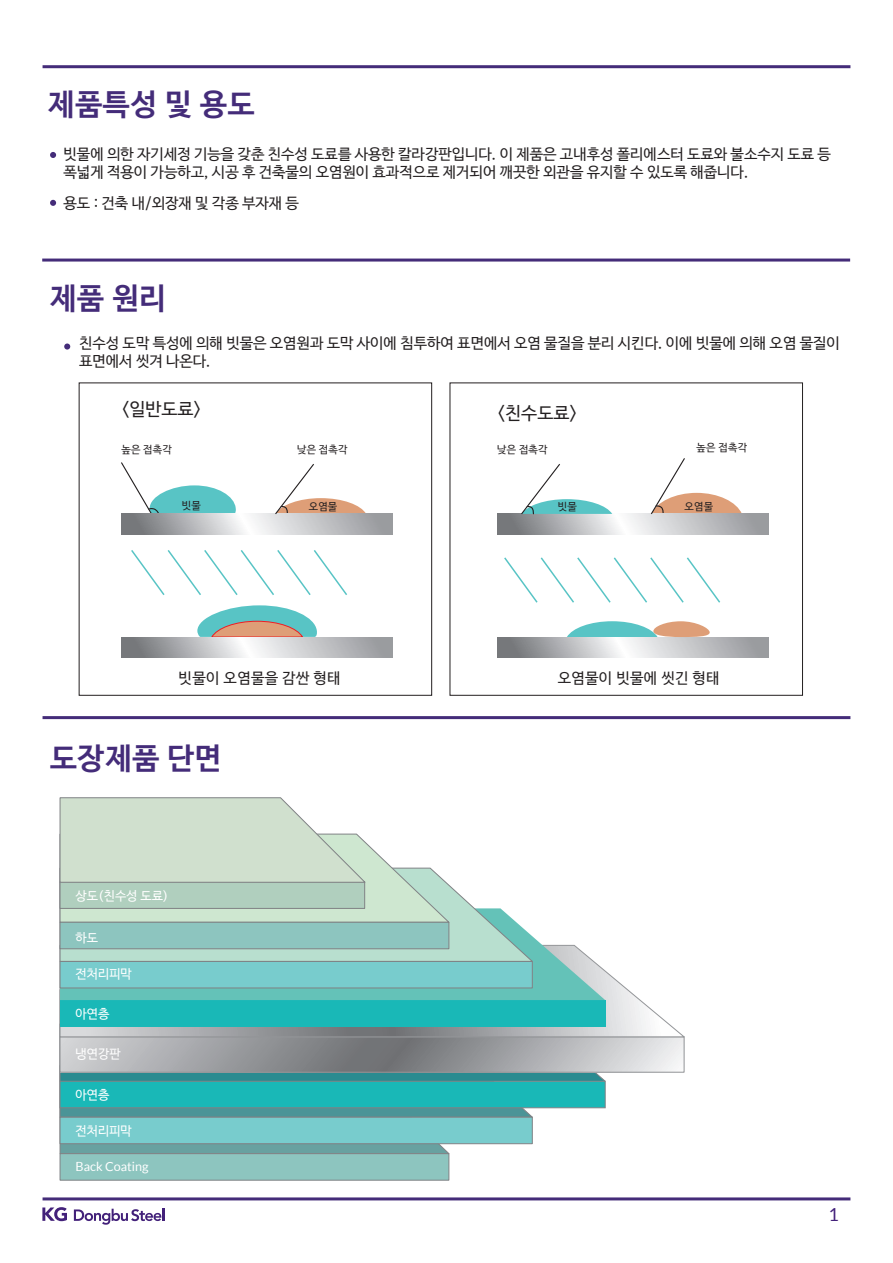
<style>
.page{position:relative;width:893px;height:1263px;background:#fff}
.page>*{position:absolute;margin:0;border:0;box-sizing:border-box;transform-origin:0 0}
.t1{font:30px "Nanum Barun Gothic OTF Bold";letter-spacing:.025em;color:#442c79}
.t2{font:18px "Nanum Barun Gothic OTF";color:#231f20}
.t3{font:18px "Lato";color:#43217a}
.t4{font:15px/18px "Nanum Barun Gothic OTF";color:#231f20}
.t5{font:15px "Nanum Barun Gothic OTF";letter-spacing:.025em;color:#231f20}
.t6{font:12.6px "Nanum Barun Gothic";color:#fff}
.t7{font:12.6px "Lato";color:#fff}
.t8{font:10.5px "Nanum Barun Gothic OTF";letter-spacing:.025em;color:#231f20}
</style>
<div class="page">
<hr style="left:43px;top:65px;width:807px;height:3px;background:#442c79">
<hr style="left:43px;top:1197px;width:807px;height:3px;background:#442c79">
<svg style="left:50px;top:152px;width:6px;height:6px"></svg>
<svg style="left:50px;top:200px;width:6px;height:6px"></svg>
<hr style="left:43px;top:716px;width:807px;height:3px;background:#442c79">
<svg style="left:59px;top:1118px;width:473px;height:36px"></svg>
<svg style="left:59px;top:1082px;width:475px;height:36px;background:#529396"></svg>
<svg style="left:59px;top:1038px;width:547px;height:44px;background:#3a8d91"></svg>
<svg style="left:62px;top:1038px;width:620px;height:32px;background:#a4a5a8"></svg>
<div style="left:60px;top:1036px;width:624px;height:36px;border:1px solid #939598"></div>
<svg style="left:59px;top:962px;width:626px;height:76px"></svg>
<div style="left:60px;top:1000px;width:545px;height:26px;background:#19b8b7"></div>
<svg style="left:60px;top:938px;width:545px;height:62px;background:#7fc7c0"></svg>
<div style="left:60px;top:961px;width:473px;height:27px;background:#78cccd;border:1px solid #808285"></div>
<div style="left:60px;top:1081px;width:546px;height:27px;background:#19b8b7;border:1px solid #808285"></div>
<div style="left:60px;top:1117px;width:473px;height:27px;background:#78cccd;border:1px solid #808285"></div>
<div style="left:60px;top:1153px;width:389px;height:27px;background:#8dc5bf;border:1px solid #808285"></div>
<svg style="left:59px;top:797px;width:473px;height:164px"></svg>
<hr style="left:42px;top:259px;width:808px;height:3px;background:#442c79">
<div style="left:64px;top:343px;width:6px;height:7px;background:#442c79;border-radius:50%"></div>
<svg style="left:121px;top:462px;width:115px;height:52px"></svg>
<svg style="left:121px;top:514px;width:272px;height:21px;background:#bbbcbf"></svg>
<svg style="left:274px;top:464px;width:92px;height:51px"></svg>
<svg style="left:197px;top:605px;width:120px;height:32px"></svg>
<svg style="left:121px;top:637px;width:272px;height:21px;background:#bbbcbf"></svg>
<svg style="left:497px;top:514px;width:272px;height:21px;background:#bbbcbf"></svg>
<svg style="left:650px;top:458px;width:92px;height:57px"></svg>
<svg style="left:520px;top:464px;width:92px;height:51px"></svg>
<svg style="left:497px;top:637px;width:272px;height:21px;background:#bbbcbf"></svg>
<svg style="left:567px;top:621px;width:143px;height:16px"></svg>
<svg style="left:131px;top:550px;width:216px;height:45px"></svg>
<svg style="left:504px;top:557px;width:217px;height:46px"></svg>
<svg style="left:42px;top:1207px;width:25px;height:14px"></svg>
<svg style="left:74px;top:1209px;width:90px;height:16px"></svg>
<h1 class="t1" style="left:48px;top:89px;width:208px">제품특성 및 용도</h1>
<p class="t4" style="left:64px;top:146px;width:769px">빗물에 의한 자기세정 기능을 갖춘 친수성 도료를 사용한 칼라강판입니다. 이 제품은 고내후성 폴리에스터 도료와 불소수지 도료 등 폭넓게 적용이 가능하고, 시공 후 건축물의 오염원이 효과적으로 제거되어 깨끗한 외관을 유지할 수 있도록 해줍니다.</p>
<p class="t4" style="left:64px;top:195px;width:237px">용도 : 건축 내/외장재 및 각종 부자재 등</p>
<h1 class="t1" style="left:50px;top:283px;width:118px">제품 원리</h1>
<p class="t4" style="left:79px;top:335px;width:762px">친수성 도막 특성에 의해 빗물은 오염원과 도막 사이에 침투하여 표면에서 오염 물질을 분리 시킨다. 이에 빗물에 의해 오염 물질이 표면에서 씻겨 나온다.</p>
<p class="t2" style="left:121px;top:400px;width:82px">&lt;일반도료&gt;</p>
<p class="t2" style="left:497px;top:404px;width:82px">&lt;친수도료&gt;</p>
<p class="t8" style="left:121px;top:444px;width:52px">높은 접촉각</p>
<p class="t8" style="left:297px;top:444px;width:52px">낮은 접촉각</p>
<p class="t8" style="left:497px;top:444px;width:52px">낮은 접촉각</p>
<p class="t8" style="left:697px;top:442px;width:52px">높은 접촉각</p>
<p class="t8" style="left:182px;top:500px;width:20px">빗물</p>
<p class="t8" style="left:309px;top:501px;width:30px">오염물</p>
<p class="t8" style="left:558px;top:501px;width:20px">빗물</p>
<p class="t8" style="left:684px;top:501px;width:30px">오염물</p>
<p class="t5" style="left:179px;top:670px;width:163px">빗물이 오염물을 감싼 형태</p>
<h1 class="t1" style="left:50px;top:743px;width:173px">도장제품 단면</h1>
<p class="t6" style="left:76px;top:889px;width:94px">상도(친수성 도료)</p>
<p class="t6" style="left:76px;top:931px;width:24px">하도</p>
<p class="t6" style="left:76px;top:968px;width:58px">전처리피막</p>
<p class="t6" style="left:76px;top:1008px;width:35px">아연층</p>
<p class="t6" style="left:76px;top:1047px;width:47px">냉연강판</p>
<p class="t6" style="left:76px;top:1088px;width:35px">아연층</p>
<p class="t6" style="left:76px;top:1124px;width:58px">전처리피막</p>
<p class="t7" style="left:76px;top:1160px;width:75px">Back Coating</p>
<p class="t5" style="left:558px;top:670px;width:163px">오염물이 빗물에 씻긴 형태</p>
<p class="t3" style="left:828px;top:1204px;width:12px">1</p>
</div>
